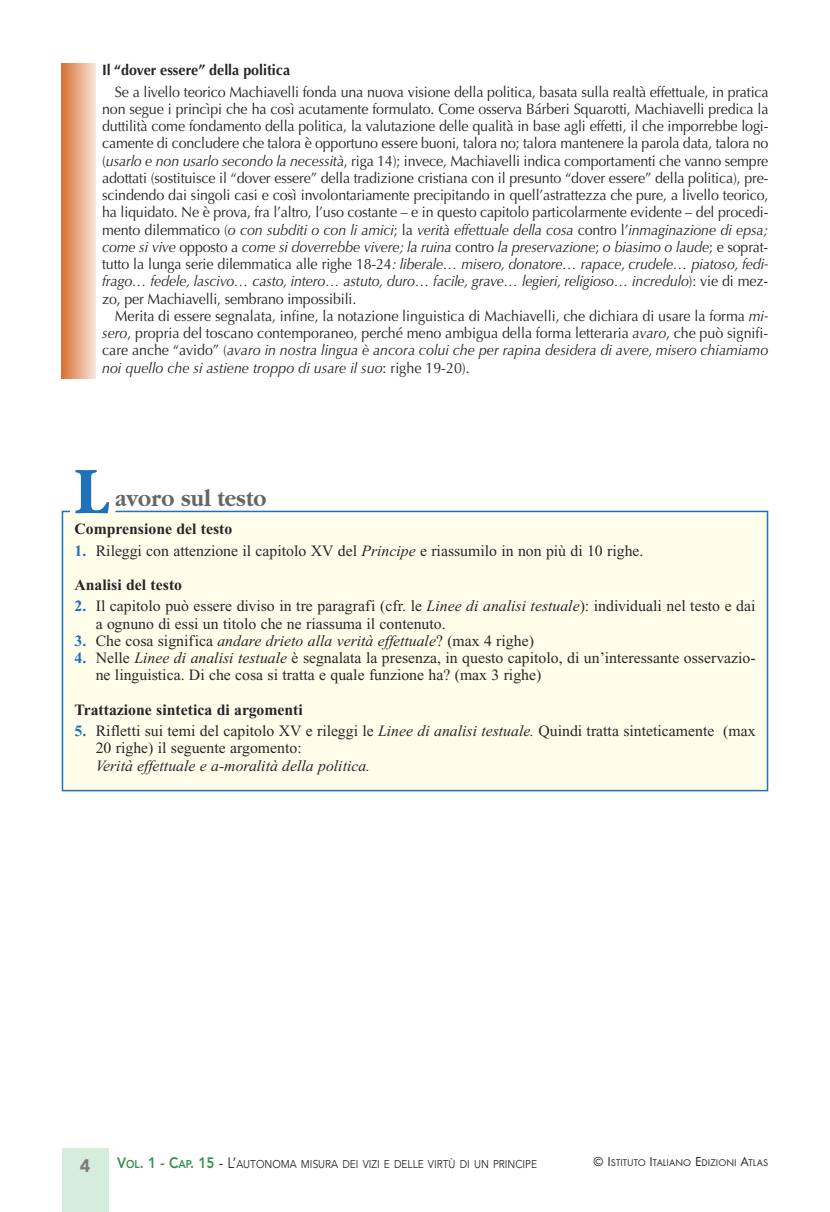
<style>
.page{position:relative;width:830px;height:1212px;background:#fff}
.page>*{position:absolute;margin:0;border:0;box-sizing:border-box;transform-origin:0 0}
.t1{font:700 69.15px "Garamond";color:#1f71b9;scale:.9 1}
.t2{font:700 24px "Garamond";color:#686768;scale:.9 1}
.t3{font:900 18px "Avenir";color:#7d7d7d}
.t4{font:15.75px/17.2px "Times New Roman";color:#272627}
.t5{font:italic 15.75px "Times New Roman";color:#272627}
.t6{font:700 15.75px "Times New Roman";color:#272627}
.t7{font:15px/17.2px "Optima";letter-spacing:-.01em;color:#272627;text-align:justify;scale:.95 1}
.t8{font:700 15px "Optima";color:#272627;scale:.95 1}
.t9{font:11.25px "Avenir";color:#272627;scale:.9 1}
.t10{font:10.2px "Futura T";color:#272627}
.s1{font-style:italic}
.s2{font-weight:700;color:#1f71b9}
.s3{font-weight:700}
.s4{font-weight:700;font-style:normal;color:#1f71b9}
.s5{font-style:normal}
.s6{font-weight:800;font-size:15px;color:#388f52}
.s7{font-weight:800;color:#388f52}
.s8{font-size:15px}
.s9{font-size:13.5px}
</style>
<div class="page">
<div style="left:62px;top:1148px;width:46px;height:64px;background:#d6edde"></div>
<div style="left:61px;top:510px;width:707px;height:282px;background:#fffeea"></div>
<div style="left:62px;top:64px;width:34px;height:314px;background:linear-gradient(to right,#d97335,#f8e3d8)"></div>
<p class="t8" style="left:102px;top:64px;width:199px">Il “dover essere” della politica</p>
<p class="t7" style="left:102px;top:84px;width:702px;text-indent:13px">Se a livello teorico Machiavelli fonda una nuova visione della politica, basata sulla realtà effettuale, in pratica non segue i princìpi che ha così acutamente formulato. Come osserva Bárberi Squarotti, Machiavelli predica la duttilità come fondamento della politica, la valutazione delle qualità in base agli effetti, il che imporrebbe logi&shy;camente di concludere che talora è opportuno essere buoni, talora no; talora mantenere la parola data, talora no (<span class="s1">usarlo e non usarlo secondo la necessità</span>, riga 14); invece, Machiavelli indica comportamenti che vanno sempre adottati (sostituisce il “dover essere” della tradizione cristiana con il presunto “dover essere” della politica), pre&shy;scindendo dai singoli casi e così involontariamente precipitando in quell’astrattezza che pure, a livello teorico, ha liquidato. Ne è prova, fra l’altro, l’uso costante – e in questo capitolo particolarmente evidente – del procedi&shy;mento dilemmatico (<span class="s1">o con subditi o con li amici</span>; la <span class="s1">verità effettuale della cosa</span> contro l’<span class="s1">inmaginazione di epsa; come si vive</span> opposto a <span class="s1">come si doverrebbe vivere; la ruina</span> contro <span class="s1">la preservazione</span>; <span class="s1">o biasimo o laude</span>; e soprat&shy;tutto la lunga serie dilemmatica alle righe 18-24<span class="s1">: liberale… misero, donatore… rapace, crudele… piatoso, fedi&shy;frago… fedele, lascivo… casto, intero… astuto, duro… facile, grave… legieri, religioso… incredulo</span>): vie di mez&shy;zo, per Machiavelli, sembrano impossibili.</p>
<p class="t7" style="left:102px;top:309px;width:702px;text-indent:13px">Merita di essere segnalata, infine, la notazione linguistica di Machiavelli, che dichiara di usare la forma <span class="s1">mi&shy;sero</span>, propria del toscano contemporaneo, perché meno ambigua della forma letteraria <span class="s1">avaro</span>, che può signifi&shy;care anche “avido” (<span class="s1">avaro in nostra lingua è ancora colui che per rapina desidera di avere, misero chiamiamo noi quello che si astiene troppo di usare il suo</span>: righe 19-20).</p>
<h1 class="t1" style="left:75px;top:449px;width:39px">L</h1>
<h2 class="t2" style="left:115px;top:484px;width:169px">avoro sul testo</h2>
<p class="t6" style="left:74px;top:524px;width:159px">Comprensione del testo</p>
<p class="t4" style="left:74px;top:535px;width:570px;line-height:34.2px"><span class="s2">1.</span> Rileggi con attenzione il capitolo XV del <span class="s1">Principe</span> e riassumilo in non più di 10 righe.<br><span class="s3">Analisi del testo</span></p>
<p class="t4" style="left:96px;top:599px;width:661px;text-indent:-21px"><span class="s2">2.</span> Il capitolo può essere diviso in tre paragrafi (cfr. le <span class="s1">Linee di analisi testuale</span>): individuali nel testo e dai a ognuno di essi un titolo che ne riassuma il contenuto.</p>
<p class="t5" style="left:74px;top:635px;width:460px"><span class="s4">3.</span> <span class="s5">Che cosa significa</span> andare drieto alla verità effettuale<span class="s5">? (max 4 righe)</span></p>
<p class="t4" style="left:96px;top:651px;width:661px;text-indent:-21px"><span class="s2">4.</span> Nelle <span class="s1">Linee di analisi testuale</span> è segnalata la presenza, in questo capitolo, di un’interessante osservazio&shy;ne linguistica. Di che cosa si tratta e quale funzione ha? (max 3 righe)</p>
<p class="t6" style="left:74px;top:704px;width:230px">Trattazione sintetica di argomenti</p>
<p class="t4" style="left:96px;top:724px;width:661px;text-indent:-21px"><span class="s2">5.</span> Rifletti sui temi del capitolo XV e rileggi le <span class="s1">Linee di analisi testuale.</span> Quindi tratta sinteticamente (max<br>20 righe) il seguente argomento:</p>
<p class="t5" style="left:96px;top:760px;width:276px">Verità effettuale e a-moralità della politica.</p>
<p class="t3" style="left:80px;top:1159px;width:12px">4</p>
<p class="t9" style="left:117px;top:1159px;width:468px"><span class="s6">V</span><span class="s7">OL</span><span class="s6">. 1 - C</span><span class="s7">AP</span><span class="s6">. 15</span> <span class="s8">- L’</span>AUTONOMA MISURA DEI VIZI E DELLE VIRTÙ DI UN PRINCIPE</p>
<p class="t10" style="left:593px;top:1156px;width:176px"><span class="s9">© I</span>STITUTO <span class="s9">I</span>TALIANO <span class="s9">E</span>DIZIONI <span class="s9">A</span>TLAS</p>
</div>
